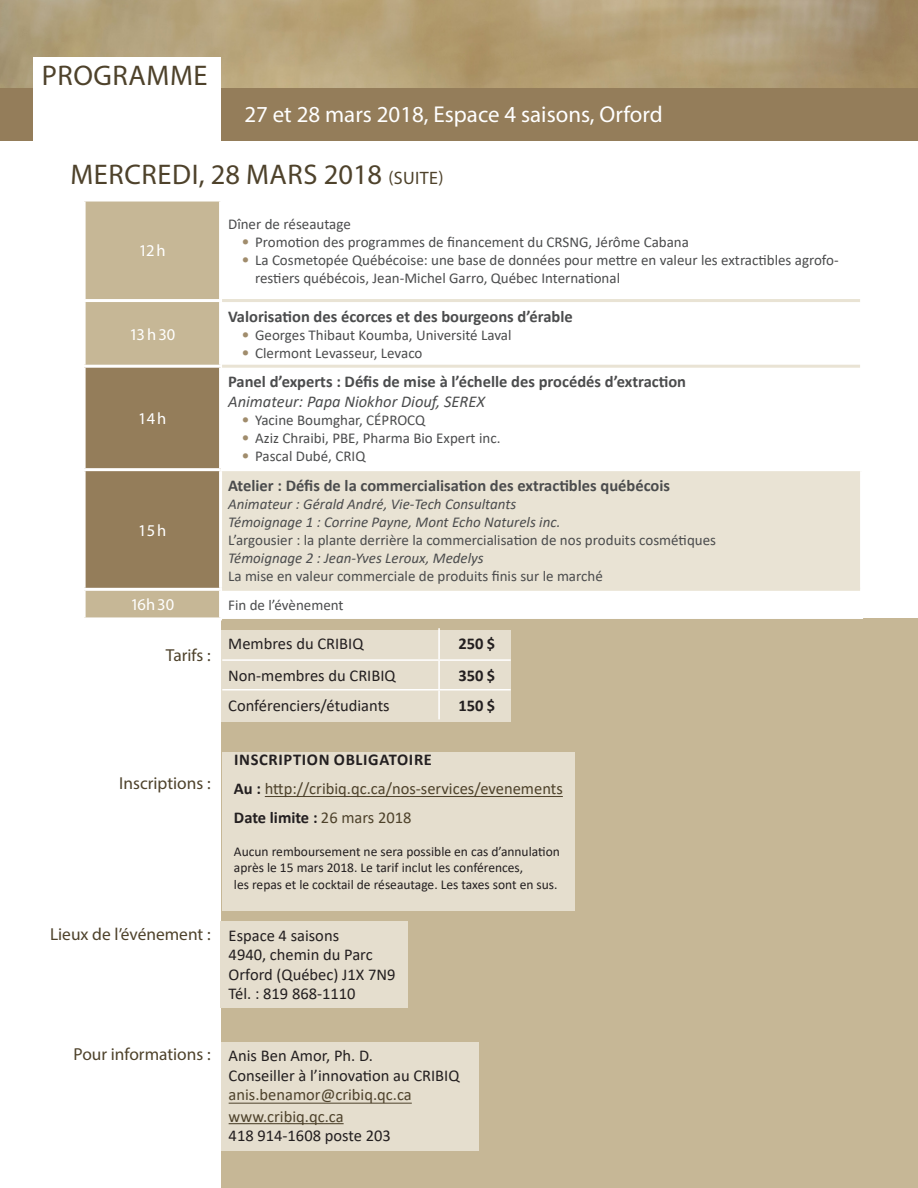
<style>
.page{position:relative;width:918px;height:1188px;background:#fff}
.page>*{position:absolute;margin:0;border:0;box-sizing:border-box;transform-origin:0 0}
.t1{font:28.5px "Myriad Pro";letter-spacing:.02em;color:#4e422b}
.H3___dates{font:22.95px "Myriad Pro";color:#fff}
.t2{font:17.4px "Myriad Pro";color:#4e422b}
.Programme_-_Titre_co{font:16.5px/19.5px "Calibri";color:#231f20}
.Programme_-_Conféren{font:700 16.5px "Calibri";color:#4b4c4d}
.Programme_-_Titre_co-2{font:16.5px/28.5px "Calibri";color:#4e422b}
.Programme_-_Titre_co-3{font:700 16.5px "Calibri";color:#231f20}
.Programme_-_Conféren-2{font:italic 16.5px "Calibri";color:#4b4c4d}
.t3{font:16.5px "Myriad Pro";color:#fff}
.Programme_-_Conféren-3{font:15px/18px "Calibri";color:#4b4c4d}
.Programme_-_Conféren-4{font:italic 15px "Calibri";color:#4b4c4d}
.Programme_-_Titre_co-4{font:13.5px/16.5px "Calibri";color:#231f20}
.s1{font-size:18px}
.s2{font-size:16.5px;color:#a08c6c}
.s3{font-weight:700;color:#231f20}
.s4{font-weight:400;color:#4e422b}
.s5{color:#4e422b}
</style>
<div class="page">
<div style="left:0;top:619px;width:918px;height:569px;background:#c6b796"></div>
<div style="left:221px;top:630px;width:289px;height:91px;background:#e5dece"></div>
<div style="left:0;top:579px;width:221px;height:609px;background:#fff"></div>
<div style="left:221px;top:922px;width:187px;height:86px;background:#e5dece"></div>
<div style="left:222px;top:753px;width:352px;height:158px;background:#e5dece"></div>
<div style="left:221px;top:1042px;width:257px;height:108px;background:#e5dece"></div>
<hr style="left:438px;top:628px;width:2px;height:31px;background:#fff">
<hr style="left:222px;top:659px;width:217px;height:2px;background:#fff">
<hr style="left:439px;top:659px;width:72px;height:2px;background:#fff">
<hr style="left:438px;top:661px;width:2px;height:28px;background:#fff">
<hr style="left:222px;top:689px;width:217px;height:2px;background:#fff">
<hr style="left:439px;top:689px;width:72px;height:2px;background:#fff">
<hr style="left:438px;top:691px;width:2px;height:28px;background:#fff">
<hr style="left:229px;top:1103px;width:183px;height:1px;background:#4e422b">
<hr style="left:229px;top:1123px;width:115px;height:1px;background:#4e422b">
<hr style="left:265px;top:796px;width:298px;height:1px;background:#4e422b">
<div style="left:0;top:0;width:918px;height:140px;background:#947d5a"></div>
<img style="left:0;top:0;width:918px;height:87px">
<div style="left:33px;top:57px;width:188px;height:87px;background:#fff"></div>
<div style="left:86px;top:202px;width:133px;height:415px;background:#c6b796"></div>
<div style="left:86px;top:368px;width:133px;height:220px;background:#947d5a"></div>
<div style="left:221px;top:470px;width:641px;height:119px;background:#e9e3d4"></div>
<hr style="left:860px;top:471px;width:3px;height:118px;background:#fff">
<hr style="left:219px;top:471px;width:3px;height:117px;background:#fff">
<hr style="left:83px;top:617px;width:139px;height:3px;background:#fff">
<hr style="left:83px;top:299px;width:139px;height:3px;background:#fff">
<hr style="left:83px;top:365px;width:139px;height:3px;background:#fff">
<hr style="left:83px;top:468px;width:138px;height:3px;background:#fff">
<hr style="left:83px;top:588px;width:139px;height:3px;background:#fff">
<hr style="left:222px;top:299px;width:638px;height:3px;background:#e9e3d4">
<hr style="left:222px;top:365px;width:638px;height:3px;background:#e9e3d4">
<hr style="left:222px;top:588px;width:638px;height:3px;background:#e9e3d4">
<hr style="left:221px;top:468px;width:642px;height:3px;background:#fff">
<p class="t1" style="left:42px;top:58px;width:167px">PROGRAMME</p>
<p class="H3___dates" style="left:244px;top:100px;width:420px">27 et 28 mars 2018, Espace 4 saisons, Orford</p>
<p class="t1" style="left:70px;top:157px;width:375px">MERCREDI, 28 MARS 2018 <span class="s1">(SUITE)</span></p>
<p class="t3" style="left:139px;top:241px;width:28px">12h</p>
<p class="t3" style="left:129px;top:324px;width:47px">13h30</p>
<p class="t3" style="left:138px;top:408px;width:30px">14h</p>
<p class="t3" style="left:138px;top:520px;width:30px">15h</p>
<p class="Programme_-_Conféren-3" style="left:228px;top:215px;width:124px">Dîner de réseautage</p>
<p class="Programme_-_Conféren-3" style="left:242px;top:233px;width:449px"><span class="s2">•</span> Promotion des programmes de financement du CRSNG, Jérôme Cabana</p>
<p class="Programme_-_Conféren-3" style="left:255px;top:251px;width:585px;text-indent:-14px"><span class="s2">•</span> La Cosmetopée Québécoise: une base de données pour mettre en valeur les extractibles agrofo&shy;restiers québécois, Jean-Michel Garro, Québec International</p>
<p class="Programme_-_Conféren" style="left:228px;top:304px;width:346px">Valorisation des écorces et des bourgeons d’érable</p>
<p class="Programme_-_Conféren-3" style="left:242px;top:325px;width:271px"><span class="s2">•</span> Georges Thibaut Koumba, Université Laval</p>
<p class="Programme_-_Conféren-3" style="left:242px;top:343px;width:182px"><span class="s2">•</span> Clermont Levasseur, Levaco</p>
<p class="Programme_-_Conféren" style="left:228px;top:370px;width:460px">Panel d’experts : Défis de mise à l’échelle des procédés d’extraction</p>
<p class="Programme_-_Conféren-2" style="left:228px;top:390px;width:259px">Animateur: Papa Niokhor Diouf, SEREX</p>
<p class="Programme_-_Conféren-3" style="left:242px;top:411px;width:185px"><span class="s2">•</span> Yacine Boumghar, CÉPROCQ</p>
<p class="Programme_-_Conféren-3" style="left:242px;top:429px;width:260px"><span class="s2">•</span> Aziz Chraibi, PBE, Pharma Bio Expert inc.</p>
<p class="Programme_-_Conféren-3" style="left:242px;top:447px;width:125px"><span class="s2">•</span> Pascal Dubé, CRIQ</p>
<p class="Programme_-_Conféren" style="left:228px;top:474px;width:443px">Atelier : Défis de la commercialisation des extractibles québécois</p>
<p class="Programme_-_Conféren-4" style="left:228px;top:493px;width:290px">Animateur : Gérald André, Vie-Tech Consultants</p>
<p class="Programme_-_Conféren-4" style="left:228px;top:511px;width:334px">Témoignage 1 : Corrine Payne, Mont Echo Naturels inc.</p>
<p class="Programme_-_Conféren-3" style="left:228px;top:530px;width:489px">L’argousier : la plante derrière la commercialisation de nos produits cosmétiques</p>
<p class="Programme_-_Conféren-4" style="left:228px;top:547px;width:257px">Témoignage 2 : Jean-Yves Leroux, Medelys</p>
<p class="Programme_-_Conféren-3" style="left:228px;top:566px;width:376px">La mise en valeur commerciale de produits finis sur le marché</p>
<p class="t3" style="left:130px;top:595px;width:45px">16h30</p>
<p class="Programme_-_Conféren-3" style="left:228px;top:595px;width:117px">Fin de l’évènement</p>
<p class="t2" style="left:166px;top:644px;width:46px">Tarifs :</p>
<p class="t2" style="left:119px;top:772px;width:93px">Inscriptions :</p>
<p class="t2" style="left:50px;top:924px;width:162px">Lieux de l’événement :</p>
<p class="Programme_-_Titre_co" style="left:228px;top:634px;width:137px">Membres du CRIBIQ</p>
<p class="Programme_-_Titre_co-3" style="left:459px;top:632px;width:38px">250 $</p>
<p class="Programme_-_Titre_co" style="left:228px;top:665px;width:169px">Non-membres du CRIBIQ</p>
<p class="Programme_-_Titre_co-3" style="left:459px;top:664px;width:38px">350 $</p>
<p class="Programme_-_Titre_co" style="left:228px;top:695px;width:163px">Conférenciers/étudiants</p>
<p class="Programme_-_Titre_co-3" style="left:459px;top:694px;width:38px">150 $</p>
<p class="Programme_-_Titre_co-2" style="left:234px;top:745px;width:330px"><span class="s3">INSCRIPTION OBLIGATOIRE<br>Au :</span> http://cribiq.qc.ca/nos-services/evenements</p>
<p class="Programme_-_Titre_co-3" style="left:234px;top:806px;width:179px">Date limite : <span class="s4">26 mars 2018</span></p>
<p class="Programme_-_Titre_co-4" style="left:234px;top:843px;width:327px">Aucun remboursement ne sera possible en cas d’annulation après le 15 mars 2018. Le tarif inclut les conférences,<br>les repas et le cocktail de réseautage. Les taxes sont en sus.</p>
<p class="Programme_-_Titre_co" style="left:229px;top:925px;width:112px">Espace 4 saisons</p>
<p class="Programme_-_Titre_co" style="left:229px;top:945px;width:146px">4940, chemin du Parc</p>
<p class="Programme_-_Titre_co" style="left:229px;top:964px;width:168px">Orford (Québec) J1X 7N9</p>
<p class="Programme_-_Titre_co" style="left:229px;top:984px;width:129px">Tél. : 819 868-1110</p>
<p class="t2" style="left:74px;top:1044px;width:138px">Pour informations :</p>
<p class="Programme_-_Titre_co" style="left:229px;top:1046px;width:232px">Anis Ben Amor, Ph. D.<br>Conseiller à l’innovation au CRIBIQ <span class="s5">anis.benamor@cribiq.qc.ca</span></p>
<p class="Programme_-_Titre_co" style="left:229px;top:1106px;width:164px"><span class="s5">www.cribiq.qc.ca<br></span>418 914-1608 poste 203</p>
</div>
